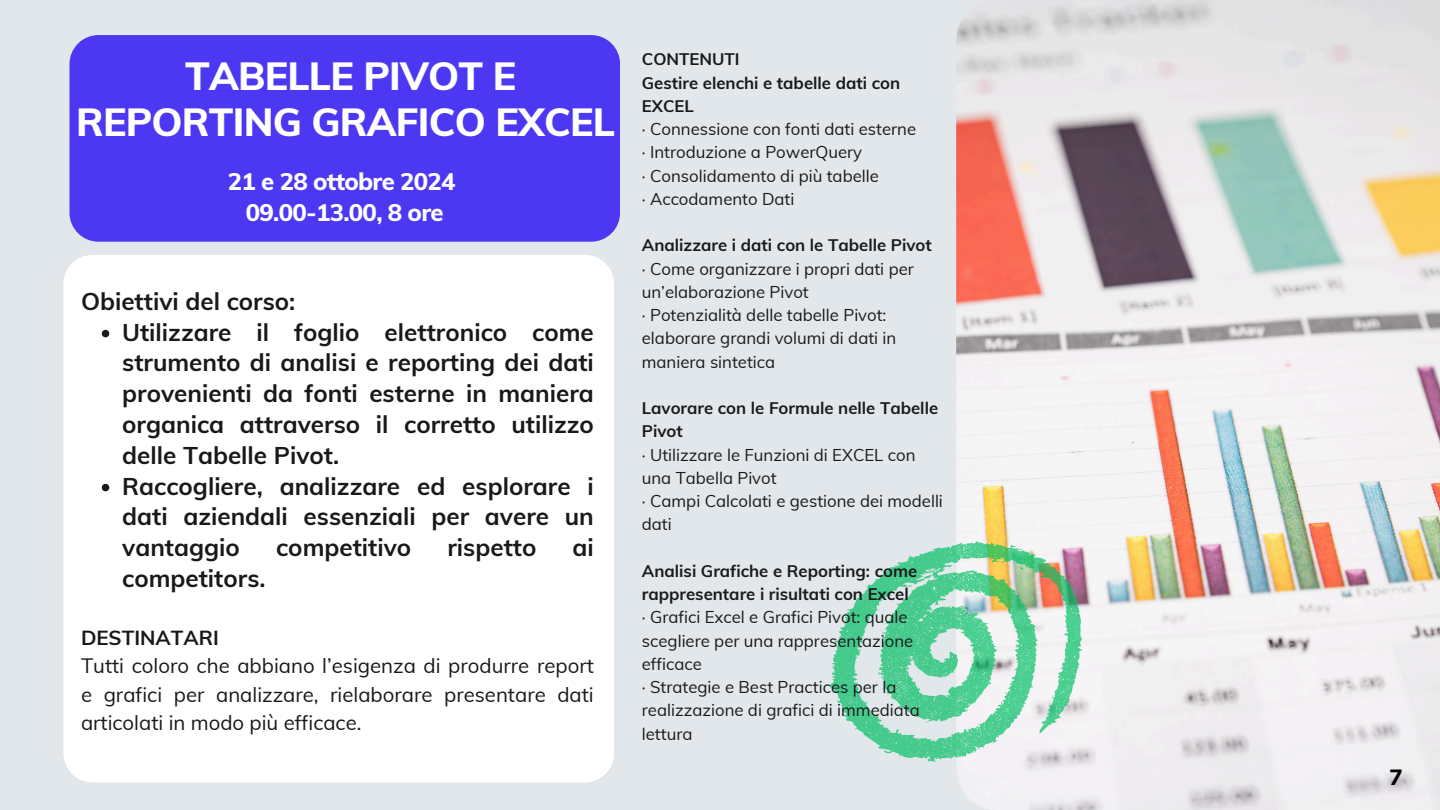
<style>
.page{position:relative;width:1440px;height:810px;background:#e2e7eb}
.page>*{position:absolute;margin:0;border:0;box-sizing:border-box;transform-origin:0 0}
.t1{font:800 39.2px/46.5px "Muli";letter-spacing:-.02em;color:#fff;text-align:center}
.t2{font:700 24.2px/30.8px "Muli";color:#191919;text-align:justify}
.t3{font:800 24px/30.8px "Muli";letter-spacing:-.03em;color:#fff;text-align:center}
.t4{font:800 22px "Muli";color:#000}
.t5{font:20.4px/28.5px "Muli";color:#191919}
.t6{font:16.7px/23.2px "Muli";color:#191919}
.t7{font:700 16.7px/23.2px "Muli";color:#191919}
.s1{font-weight:700}
</style>
<div class="page">
<img style="left:956px;top:0;width:484px;height:810px">
<div style="left:69px;top:35px;width:551px;height:207px;background:#4c38f2;border-radius:29px"></div>
<div style="left:63px;top:255px;width:551px;height:527px;background:#fff;border-radius:29px"></div>
<svg style="left:830px;top:541px;width:252px;height:221px"></svg>
<svg style="left:1020px;top:567px;width:4px;height:3px"></svg>
<svg style="left:102px;top:330px;width:7px;height:7px"></svg>
<svg style="left:102px;top:484px;width:7px;height:7px"></svg>
<p class="t1" style="left:76px;top:52px;width:541px">TABELLE PIVOT E<br>REPORTING GRAFICO EXCEL</p>
<p class="t3" style="left:228px;top:166px;width:229px">21 e 28 ottobre 2024<br>09.00-13.00, 8 ore</p>
<p class="t2" style="left:81px;top:285px;width:216px">Obiettivi del corso:</p>
<p class="t2" style="left:122px;top:316px;width:473px">Utilizzare il foglio elettronico come strumento di analisi e reporting dei dati provenienti da fonti esterne in maniera organica attraverso il corretto utilizzo delle Tabelle Pivot.</p>
<p class="t2" style="left:122px;top:470px;width:473px">Raccogliere, analizzare ed esplorare i dati aziendali essenziali per avere un vantaggio</p>
<p class="t2" style="left:276px;top:532px;width:137px">competitivo</p>
<p class="t2" style="left:447px;top:532px;width:90px">rispetto</p>
<p class="t2" style="left:573px;top:532px;width:23px">ai</p>
<p class="t2" style="left:122px;top:563px;width:145px">competitors.</p>
<p class="t5" style="left:81px;top:623px;width:514px"><span class="s1">DESTINATARI<br></span>Tutti coloro che abbiano l’esigenza di produrre report e grafici per analizzare, rielaborare presentare dati articolati in modo più efficace.</p>
<h2 class="t7" style="left:642px;top:47px;width:99px">CONTENUTI</h2>
<h2 class="t7" style="left:642px;top:71px;width:260px">Gestire elenchi e tabelle dati con<br>EXCEL</h2>
<p class="t6" style="left:642px;top:117px;width:276px">· Connessione con fonti dati esterne</p>
<p class="t6" style="left:642px;top:140px;width:222px">· Introduzione a PowerQuery</p>
<h4 class="t6" style="left:642px;top:164px;width:239px">· Consolidamento di più tabelle</h4>
<p class="t6" style="left:642px;top:187px;width:154px">· Accodamento Dati</p>
<p class="t7" style="left:642px;top:233px;width:291px">Analizzare i dati con le Tabelle Pivot</p>
<p class="t6" style="left:642px;top:257px;width:274px">· Come organizzare i propri dati per un’elaborazione Pivot</p>
<p class="t6" style="left:642px;top:303px;width:256px">· Potenzialità delle tabelle Pivot: elaborare grandi volumi di dati in maniera sintetica</p>
<p class="t7" style="left:642px;top:396px;width:298px">Lavorare con le Formule nelle Tabelle<br>Pivot</p>
<p class="t6" style="left:642px;top:443px;width:275px">· Utilizzare le Funzioni di EXCEL con una Tabella Pivot</p>
<p class="t6" style="left:642px;top:489px;width:303px">· Campi Calcolati e gestione dei modelli dati</p>
<p class="t7" style="left:642px;top:559px;width:277px">Analisi Grafiche e Reporting: come rappresentare i risultati con Excel</p>
<p class="t6" style="left:642px;top:605px;width:273px">· Grafici Excel e Grafici Pivot: quale scegliere per una rappresentazione efficace</p>
<p class="t6" style="left:642px;top:675px;width:279px">· Strategie e Best Practices per la realizzazione di grafici di immediata lettura</p>
<p class="t4" style="left:1390px;top:763px;width:15px">7</p>
</div>
